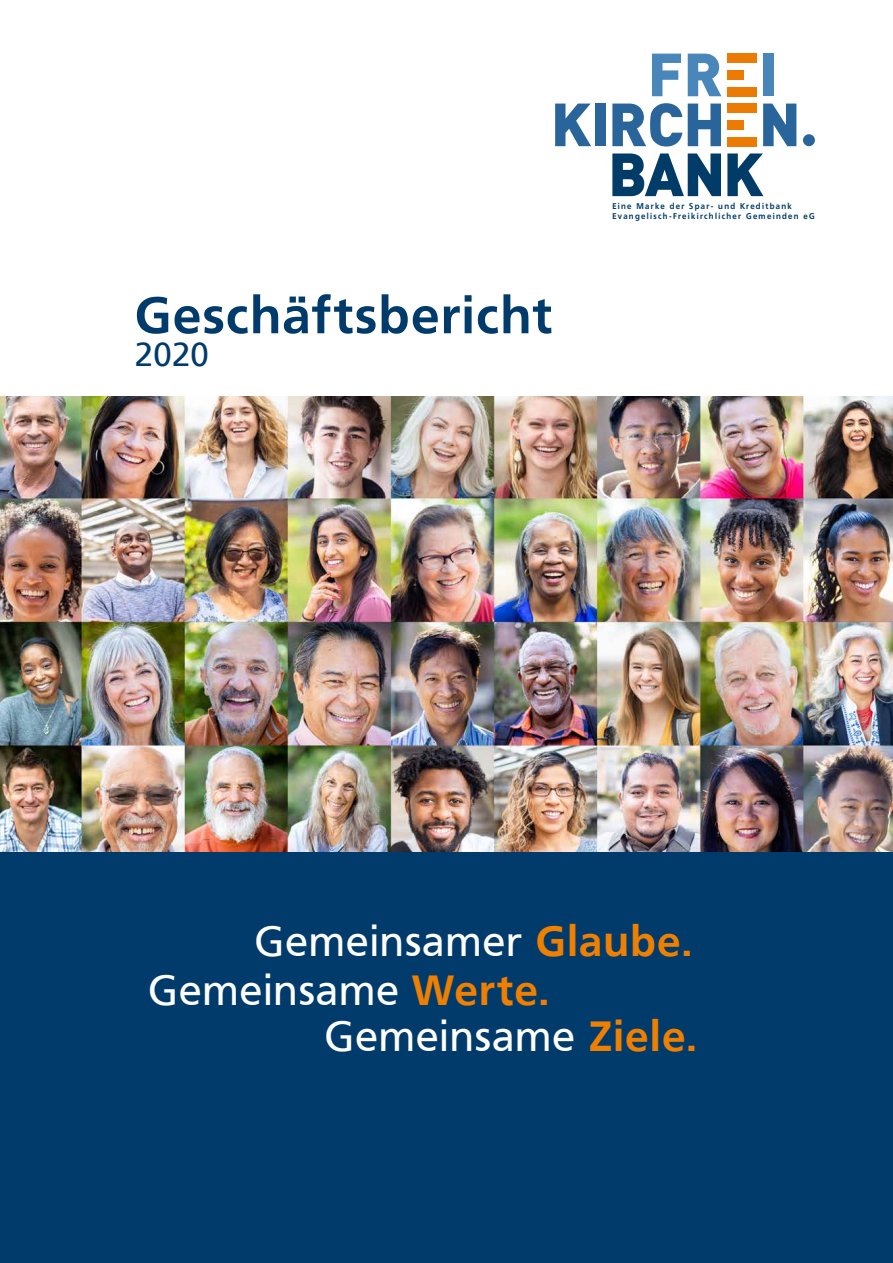
<style>
.page{position:relative;width:893px;height:1263px;background:#fff}
.page>*{position:absolute;margin:0;border:0;box-sizing:border-box;transform-origin:0 0}
.t1{font:700 51px "Frutiger VR";letter-spacing:.035em;color:#003b6b}
.t2{font:42px "Frutiger VR";letter-spacing:.035em;color:#fff}
.t3{font:33px "Frutiger VR";color:#003b6b}
.t4{font:700 8.25px/10.5px "Frutiger VR";letter-spacing:.17em;color:#003c67;scale:.95 1}
.s1{font-weight:700;color:#ee7f00}
</style>
<div class="page">
<div style="left:0;top:822px;width:893px;height:441px;background:#003b6b"></div>
<img style="left:0;top:396px;width:893px;height:455px">
<svg style="left:652px;top:54px;width:29px;height:42px"></svg>
<svg style="left:688px;top:54px;width:33px;height:42px"></svg>
<div style="left:763px;top:54px;width:11px;height:42px;background:#4986ba"></div>
<svg style="left:555px;top:104px;width:36px;height:42px"></svg>
<div style="left:595px;top:104px;width:11px;height:42px;background:#29659b"></div>
<svg style="left:612px;top:103px;width:70px;height:44px"></svg>
<svg style="left:688px;top:104px;width:33px;height:42px"></svg>
<svg style="left:763px;top:104px;width:33px;height:42px"></svg>
<svg style="left:612px;top:153px;width:109px;height:43px"></svg>
<svg style="left:727px;top:153px;width:36px;height:43px"></svg>
<div style="left:727px;top:70px;width:17px;height:10px;background:#eb7b02"></div>
<div style="left:727px;top:54px;width:30px;height:9px;background:#eb7b02"></div>
<div style="left:727px;top:87px;width:30px;height:9px;background:#eb7b02"></div>
<div style="left:727px;top:120px;width:17px;height:10px;background:#eb7b02"></div>
<div style="left:727px;top:104px;width:30px;height:9px;background:#eb7b02"></div>
<div style="left:727px;top:137px;width:30px;height:9px;background:#eb7b02"></div>
<div style="left:803px;top:134px;width:12px;height:12px;background:#29659b;border-radius:50%"></div>
<h1 class="t1" style="left:135px;top:285px;width:418px">Geschäftsbericht</h1>
<h3 class="t3" style="left:135px;top:335px;width:75px">2020</h3>
<p class="t4" style="left:612px;top:201px;width:214px">Eine Marke der Spar- und Kreditbank<br>Evangelisch-Freikirchlicher Gemeinden eG</p>
<h2 class="t2" style="left:255px;top:916px;width:438px">Gemeinsamer <span class="s1">Glaube.</span></h2>
<h2 class="t2" style="left:149px;top:965px;width:401px">Gemeinsame <span class="s1">Werte.</span></h2>
<h2 class="t2" style="left:325px;top:1012px;width:373px">Gemeinsame <span class="s1">Ziele.</span></h2>
</div>
